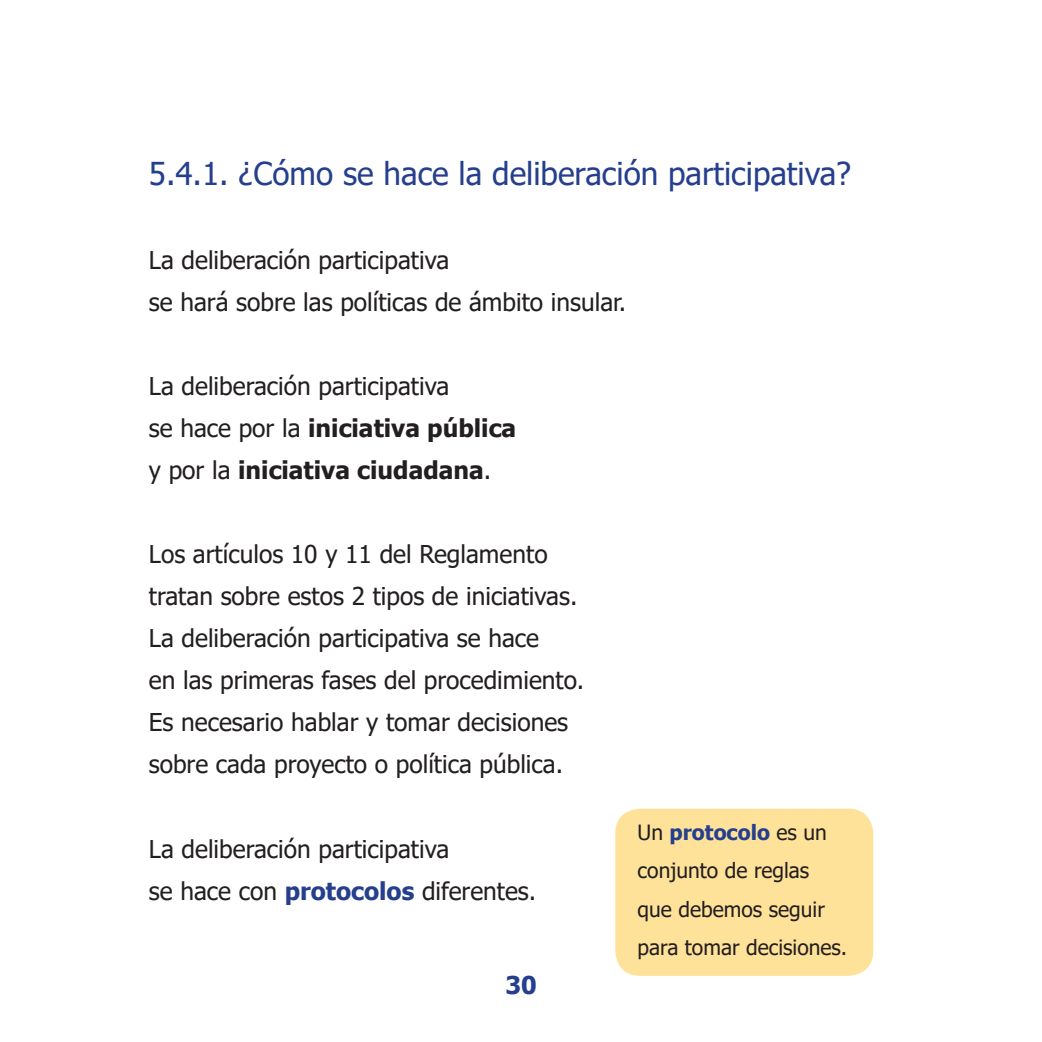
<style>
.page{position:relative;width:1042px;height:1042px;background:#fff}
.page>*{position:absolute;margin:0;border:0;box-sizing:border-box;transform-origin:0 0}
.t1{font:31.5px "Tahoma";color:#253f8e}
.t2{font:24.5px/42px "Tahoma";color:#231f20}
.t3{font:700 24.5px "Tahoma";color:#253f8e}
.t4{font:21px/38.5px "Tahoma";color:#231f20}
.s1{font-weight:700}
.s2{font-weight:700;color:#253f8e}
</style>
<div class="page">
<div style="left:615px;top:808px;width:258px;height:168px;background:#ffe299;border-radius:25px"></div>
<p class="t1" style="left:149px;top:160px;width:704px">5.4.1. ¿Cómo se hace la deliberación participativa?</p>
<p class="t2" style="left:149px;top:241px;width:479px">La deliberación participativa<br>se hará sobre las políticas de ámbito insular.</p>
<p class="t2" style="left:149px;top:367px;width:369px">La deliberación participativa<br>se hace por la <span class="s1">iniciativa pública </span>y por la <span class="s1">iniciativa ciudadana</span>.</p>
<p class="t2" style="left:149px;top:535px;width:437px">Los artículos 10 y 11 del Reglamento tratan sobre estos 2 tipos de iniciativas.<br>La deliberación participativa se hace<br>en las primeras fases del procedimiento.<br>Es necesario hablar y tomar decisiones sobre cada proyecto o política pública.</p>
<p class="t2" style="left:149px;top:829px;width:389px">La deliberación participativa<br>se hace con <span class="s2">protocolos</span> diferentes.</p>
<p class="t3" style="left:505px;top:974px;width:33px">30</p>
<p class="t4" style="left:637px;top:814px;width:211px">Un <span class="s2">protocolo</span> es un conjunto de reglas que debemos seguir para tomar decisiones.</p>
</div>
